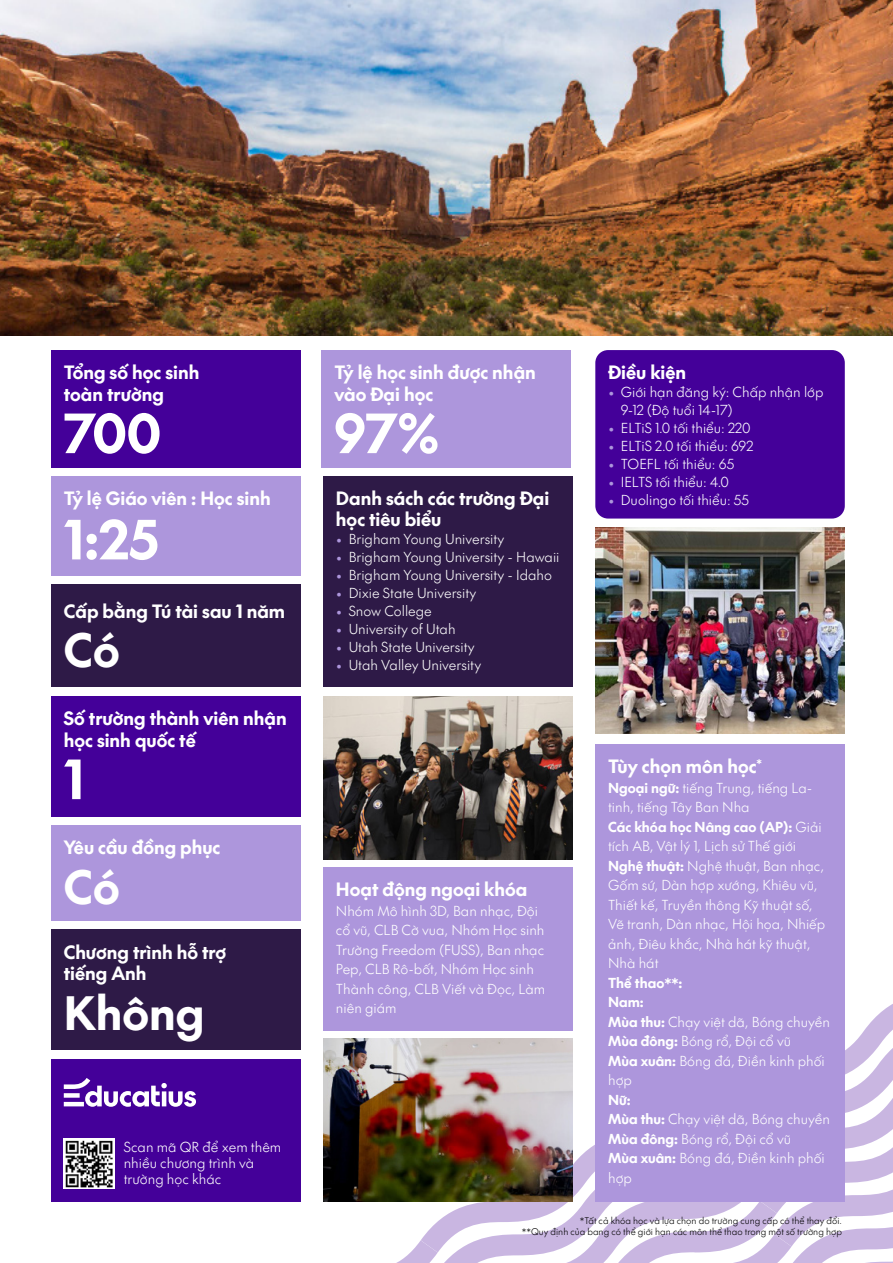
<style>
.page{position:relative;width:893px;height:1263px;background:#fff}
.page>*{position:absolute;margin:0;border:0;box-sizing:border-box;transform-origin:0 0}
.t1{font:52.5px "SVN The Future Bold";color:#fff}
.t2{font:45px "SVN The Future Bold";color:#fff}
.t3{font:18px/21.6px "SVN The Future Bold";color:#fff}
.t4{font:13.5px/19.5px "SVN The Future Light";color:#fff}
.t5{font:13.5px/19.5px "SVN The Future Bold";color:#fff}
.t6{font:9px/10.8px "SVN The Future Light";color:#000;text-align:right}
.s1{font-family:"The Future";font-weight:300;color:#ad96dc}
.s2{font-family:"SVN The Future Bold"}
.s3{font-family:"SVN The Future Light"}
</style>
<div class="page">
<svg style="left:389px;top:1004px;width:504px;height:259px"></svg>
<img style="left:0;top:0;width:893px;height:336px">
<div style="left:51px;top:350px;width:249px;height:118px;background:#409"></div>
<div style="left:51px;top:476px;width:249px;height:100px;background:#ad96dc"></div>
<div style="left:51px;top:585px;width:249px;height:102px;background:#2e1a47"></div>
<div style="left:323px;top:476px;width:250px;height:211px;background:#2e1a47"></div>
<div style="left:595px;top:350px;width:250px;height:168px;background:#409;border-radius:13px"></div>
<div style="left:595px;top:744px;width:250px;height:458px;background:#ad96dc"></div>
<div style="left:323px;top:867px;width:250px;height:164px;background:#ad96dc"></div>
<div style="left:51px;top:1059px;width:249px;height:143px;background:#409"></div>
<svg style="left:64px;top:1078px;width:132px;height:29px"></svg>
<div style="left:51px;top:929px;width:249px;height:121px;background:#2e1a47"></div>
<div style="left:51px;top:696px;width:249px;height:120px;background:#409"></div>
<img style="left:64px;top:1138px;width:51px;height:51px">
<img style="left:323px;top:696px;width:250px;height:163px">
<div style="left:51px;top:825px;width:249px;height:96px;background:#ad96dc"></div>
<img style="left:323px;top:1039px;width:250px;height:163px">
<img style="left:595px;top:528px;width:250px;height:205px">
<div style="left:322px;top:350px;width:249px;height:118px;background:#ad96dc"></div>
<h3 class="t3" style="left:64px;top:360px;width:137px">Tổng số học sinh toàn trường</h3>
<h1 class="t1" style="left:64px;top:391px;width:99px">700</h1>
<h3 class="t3" style="left:64px;top:486px;width:208px">Tỷ lệ Giáo viên : Học sinh</h3>
<h1 class="t1" style="left:64px;top:497px;width:96px">1:25</h1>
<h3 class="t3" style="left:64px;top:599px;width:223px">Cấp bằng Tú tài sau 1 năm</h3>
<h2 class="t2" style="left:64px;top:614px;width:57px">Có</h2>
<h3 class="t3" style="left:64px;top:706px;width:225px">Số trường thành viên nhận học sinh quốc tế</h3>
<h1 class="t1" style="left:64px;top:737px;width:22px">1</h1>
<h3 class="t3" style="left:64px;top:835px;width:158px">Yêu cầu đồng phục</h3>
<h2 class="t2" style="left:64px;top:851px;width:57px">Có</h2>
<h3 class="t3" style="left:64px;top:939px;width:164px">Chương trình hỗ trợ tiếng Anh</h3>
<h2 class="t2" style="left:64px;top:976px;width:142px">Không</h2>
<p class="t4" style="left:124px;top:1138px;width:159px;line-height:16.2px">Scan mã QR để xem thêm nhiều chương trình và trường học khác</p>
<h3 class="t3" style="left:334px;top:360px;width:203px">Tỷ lệ học sinh được nhận vào Đại học</h3>
<h1 class="t1" style="left:334px;top:391px;width:106px">97%</h1>
<h3 class="t3" style="left:336px;top:487px;width:215px;line-height:21px">Danh sách các trường Đại học tiêu biểu</h3>
<p class="t4" style="left:336px;top:529px;width:170px"><span class="s1">•</span> Brigham Young University</p>
<p class="t4" style="left:336px;top:547px;width:225px"><span class="s1">•</span> Brigham Young University - Hawaii</p>
<p class="t4" style="left:336px;top:565px;width:218px"><span class="s1">•</span> Brigham Young University - Idaho</p>
<p class="t4" style="left:336px;top:583px;width:142px"><span class="s1">•</span> Dixie State University</p>
<p class="t4" style="left:336px;top:601px;width:97px"><span class="s1">•</span> Snow College</p>
<p class="t4" style="left:336px;top:619px;width:121px"><span class="s1">•</span> University of Utah</p>
<p class="t4" style="left:336px;top:637px;width:140px"><span class="s1">•</span> Utah State University</p>
<p class="t4" style="left:336px;top:655px;width:147px"><span class="s1">•</span> Utah Valley University</p>
<h3 class="t3" style="left:336px;top:877px;width:193px">Hoạt động ngoại khóa</h3>
<p class="t4" style="left:336px;top:900px;width:211px">Nhóm Mô hình 3D, Ban nhạc, Đội cổ vũ, CLB Cờ vua, Nhóm Học sinh<br>Trường Freedom (FUSS), Ban nhạc<br>Pep, CLB Rô-bốt, Nhóm Học sinh<br>Thành công, CLB Viết và Đọc, Làm niên giám</p>
<h3 class="t3" style="left:608px;top:360px;width:80px">Điều kiện</h3>
<p class="t4" style="left:621px;top:382px;width:204px;line-height:18px;text-indent:-13px"><span class="s1">•</span> Giới hạn đăng ký: Chấp nhận lớp<br>9-12 (Độ tuổi 14-17)</p>
<p class="t4" style="left:608px;top:417px;width:144px"><span class="s1">•</span> ELTiS 1.0 tối thiểu: 220</p>
<p class="t4" style="left:608px;top:435px;width:147px"><span class="s1">•</span> ELTiS 2.0 tối thiểu: 692</p>
<p class="t4" style="left:608px;top:453px;width:127px"><span class="s1">•</span> TOEFL tối thiểu: 65</p>
<p class="t4" style="left:608px;top:471px;width:122px"><span class="s1">•</span> IELTS tối thiểu: 4.0</p>
<p class="t4" style="left:608px;top:489px;width:142px"><span class="s1">•</span> Duolingo tối thiểu: 55</p>
<h3 class="t3" style="left:608px;top:754px;width:156px">Tùy chọn môn học<sup>*</sup></h3>
<p class="t4" style="left:608px;top:777px;width:206px"><span class="s2">Ngoại ngữ:</span> tiếng Trung, tiếng La&shy;tinh, tiếng Tây Ban Nha</p>
<p class="t5" style="left:608px;top:816px;width:215px">Các khóa học Nâng cao (AP): <span class="s3">Giải</span></p>
<p class="t4" style="left:608px;top:835px;width:219px">tích AB, Vật lý 1, Lịch sử Thế giới<br><span class="s2">Nghệ thuật:</span> Nghệ thuật, Ban nhạc,<br>Gốm sứ, Dàn hợp xướng, Khiêu vũ,<br>Thiết kế, Truyền thông Kỹ thuật số,<br>Vẽ tranh, Dàn nhạc, Hội họa, Nhiếp ảnh, Điêu khắc, Nhà hát kỹ thuật,<br>Nhà hát</p>
<p class="t5" style="left:608px;top:972px;width:76px">Thể thao**:<br>Nam:</p>
<p class="t4" style="left:608px;top:1011px;width:223px"><span class="s2">Mùa thu:</span> Chạy việt dã, Bóng chuyền<br><span class="s2">Mùa đông:</span> Bóng rổ, Đội cổ vũ<br><span class="s2">Mùa xuân:</span> Bóng đá, Điền kinh phối hợp</p>
<p class="t5" style="left:608px;top:1089px;width:24px">Nữ:</p>
<p class="t4" style="left:608px;top:1108px;width:223px"><span class="s2">Mùa thu:</span> Chạy việt dã, Bóng chuyền<br><span class="s2">Mùa đông:</span> Bóng rổ, Đội cổ vũ<br><span class="s2">Mùa xuân:</span> Bóng đá, Điền kinh phối hợp</p>
<p class="t6" style="left:522px;top:1214px;width:322px">*Tất cả khóa học và lựa chọn do trường cung cấp có thể thay đổi.<br>**Quy định của bang có thể giới hạn các môn thể thao trong một số trường hợp</p>
</div>
